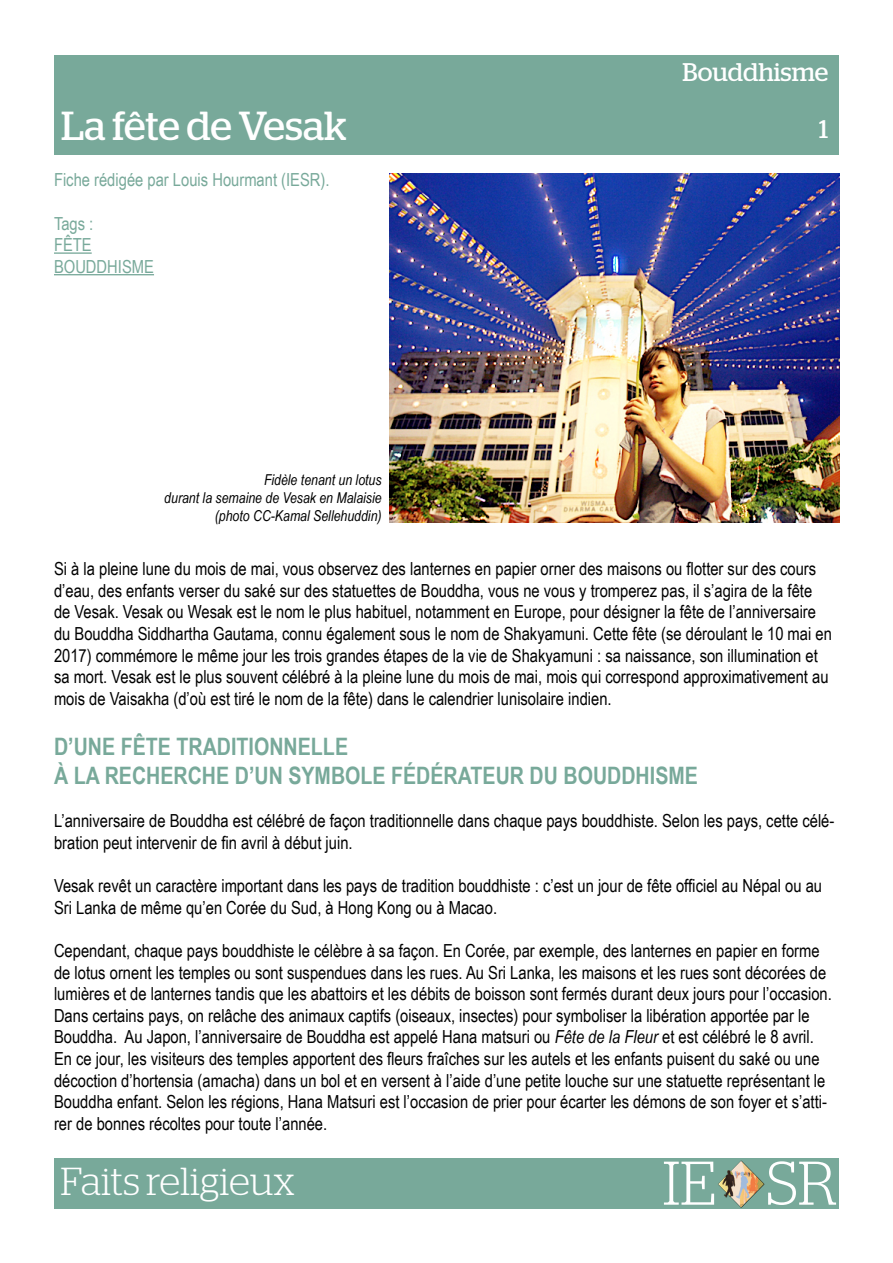
<style>
.page{position:relative;width:893px;height:1263px;background:#fff}
.page>*{position:absolute;margin:0;border:0;box-sizing:border-box;transform-origin:0 0}
.t1{font:300 61.5px "Stag";color:#fff}
.t2{font:40.5px "Stag";color:#fff}
.t3{font:300 39px "Stag";color:#fff}
.t4{font:25.5px "Stag";color:#fff}
.t5{font:700 24px/28.8px "Arial Narrow";color:#78a99a}
.t6{font:18px/21.6px "Arial Narrow";color:#000}
.t7{font:18px/21.6px "Arial Narrow";color:#78a99a}
.t8{font:italic 15px/18px "Arial Narrow";color:#000;text-align:right}
.s1{font-style:italic}
</style>
<div class="page">
<div style="left:54px;top:55px;width:785px;height:99px;background:#78a99a"></div>
<hr style="left:54px;top:252px;width:38px;height:2px;background:#78a99a">
<hr style="left:54px;top:274px;width:100px;height:1px;background:#78a99a">
<div style="left:54px;top:1158px;width:785px;height:51px;background:#78a99a"></div>
<img style="left:718px;top:1160px;width:47px;height:48px">
<img style="left:389px;top:173px;width:450px;height:349px">
<h2 class="t2" style="left:61px;top:102px;width:287px">La fête de Vesak</h2>
<p class="t7" style="left:54px;top:169px;width:277px">Fiche rédigée par Louis Hourmant (IESR).</p>
<p class="t7" style="left:54px;top:212px;width:102px">Tags :<br>FÊTE<br>BOUDDHISME</p>
<p class="t8" style="left:164px;top:470px;width:219px">Fidèle tenant un lotus<br>durant la semaine de Vesak en Malaisie (photo CC-Kamal Sellehuddin)</p>
<h3 class="t4" style="left:683px;top:57px;width:147px">Bouddhisme</h3>
<h3 class="t4" style="left:819px;top:114px;width:11px">1</h3>
<p class="t6" style="left:54px;top:557px;width:779px">Si à la pleine lune du mois de mai, vous observez des lanternes en papier orner des maisons ou flotter sur des cours d’eau, des enfants verser du saké sur des statuettes de Bouddha, vous ne vous y tromperez pas, il s’agira de la fête de Vesak. Vesak ou Wesak est le nom le plus habituel, notamment en Europe, pour désigner la fête de l’anniversaire du Bouddha Siddhartha Gautama, connu également sous le nom de Shakyamuni. Cette fête (se déroulant le 10 mai en 2017) commémore le même jour les trois grandes étapes de la vie de Shakyamuni : sa naissance, son illumination et sa mort. Vesak est le plus souvent célébré à la pleine lune du mois de mai, mois qui correspond approximativement au mois de Vaisakha (d’où est tiré le nom de la fête) dans le calendrier lunisolaire indien.</p>
<h3 class="t5" style="left:54px;top:731px;width:645px">D’UNE FÊTE TRADITIONNELLE<br>À LA RECHERCHE D’UN SYMBOLE FÉDÉRATEUR DU BOUDDHISME</h3>
<p class="t6" style="left:54px;top:809px;width:782px">L’anniversaire de Bouddha est célébré de façon traditionnelle dans chaque pays bouddhiste. Selon les pays, cette célé&shy;bration peut intervenir de fin avril à début juin.</p>
<p class="t6" style="left:54px;top:874px;width:770px">Vesak revêt un caractère important dans les pays de tradition bouddhiste : c’est un jour de fête officiel au Népal ou au<br>Sri Lanka de même qu’en Corée du Sud, à Hong Kong ou à Macao.</p>
<p class="t6" style="left:54px;top:939px;width:779px">Cependant, chaque pays bouddhiste le célèbre à sa façon. En Corée, par exemple, des lanternes en papier en forme de lotus ornent les temples ou sont suspendues dans les rues. Au Sri Lanka, les maisons et les rues sont décorées de lumières et de lanternes tandis que les abattoirs et les débits de boisson sont fermés durant deux jours pour l’occasion.<br>Dans certains pays, on relâche des animaux captifs (oiseaux, insectes) pour symboliser la libération apportée par le Bouddha. Au Japon, l’anniversaire de Bouddha est appelé Hana matsuri ou <span class="s1">Fête de la Fleur</span> et est célébré le 8 avril.<br>En ce jour, les visiteurs des temples apportent des fleurs fraîches sur les autels et les enfants puisent du saké ou une décoction d’hortensia (amacha) dans un bol et en versent à l’aide d’une petite louche sur une statuette représentant le Bouddha enfant. Selon les régions, Hana Matsuri est l’occasion de prier pour écarter les démons de son foyer et s’atti&shy;rer de bonnes récoltes pour toute l’année.</p>
<h3 class="t3" style="left:61px;top:1159px;width:236px">Faits religieux</h3>
<h1 class="t1" style="left:662px;top:1148px;width:176px">IE SR</h1>
</div>
